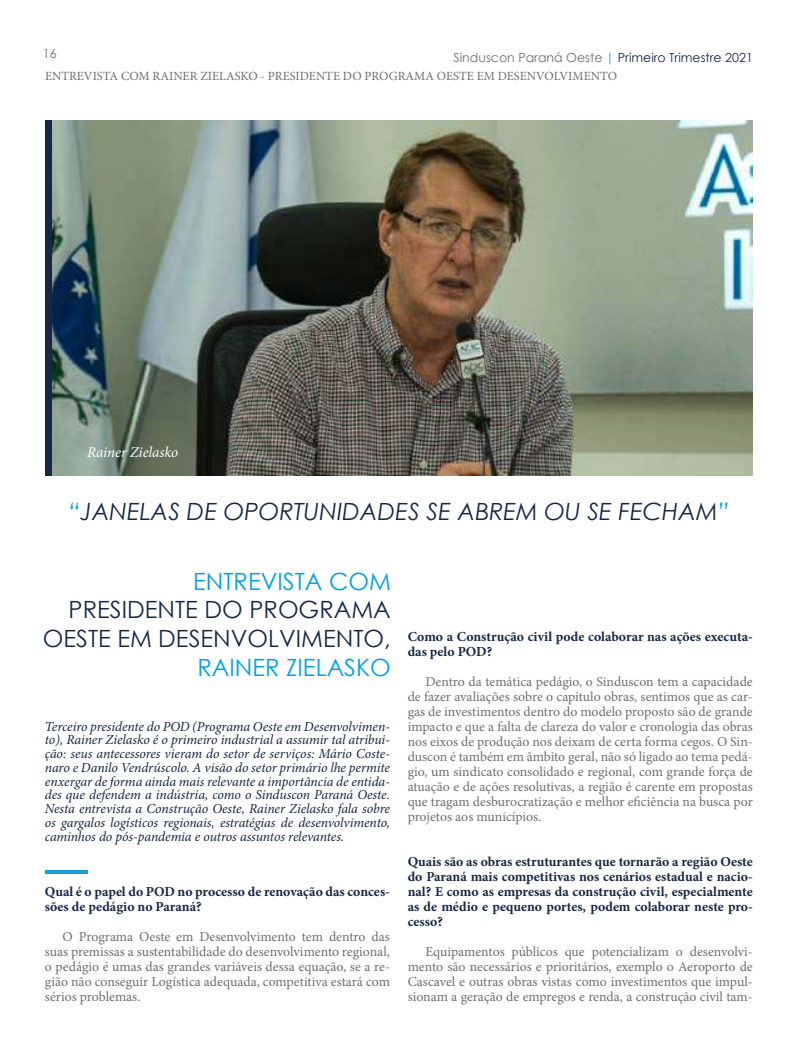
<style>
.page{position:relative;width:798px;height:1046px;background:#fff}
.page>*{position:absolute;margin:0;border:0;box-sizing:border-box;transform-origin:0 0}
.t1{font:23.75px/28.8px "Century Gothic";color:#182743;text-align:right}
.t2{font:italic 23.75px "Century Gothic";color:#182743}
.t3{font:23.75px "Century Gothic";color:#009fe3}
.t4{font:italic 15px "Minion Pro";letter-spacing:-.005em;color:#fff}
.t5{font:13.75px/15px "Minion Pro";color:#706f6f;text-align:justify}
.t6{font:italic 13.75px/13.8px "Minion Pro";letter-spacing:-.01em;color:#182743;text-align:justify}
.t7{font:700 13.75px/15px "Minion Pro";color:#182743}
.t8{font:12.5px "Minion Pro";color:#706f6f}
.t9{font:12.5px "Century Gothic";color:#172743}
.t10{font:12.5px "Century Gothic";color:#706f6f}
.s1{color:#706f6f}
.s2{color:#1d9dd8}
.s3{color:#009fe3}
</style>
<div class="page">
<img style="left:52px;top:120px;width:700px;height:355px">
<div style="left:45px;top:120px;width:7px;height:356px;background:#182743"></div>
<hr style="left:45px;top:870px;width:42px;height:4px;background:#1d9dd8">
<p class="t10" style="left:43px;top:45px;width:15px">16</p>
<p class="t9" style="left:453px;top:48px;width:301px"><span class="s1">Sinduscon Paraná Oeste</span> <span class="s2">|</span> Primeiro Trimestre 2021</p>
<p class="t8" style="left:45px;top:68px;width:573px">ENTREVISTA COM RAINER ZIELASKO - PRESIDENTE DO PROGRAMA OESTE EM DESENVOLVIMENTO</p>
<p class="t4" style="left:87px;top:441px;width:93px">Rainer Zielasko</p>
<h1 class="t2" style="left:69px;top:495px;width:662px"><span class="s3">“</span>JANELAS DE OPORTUNIDADES SE ABREM OU SE FECHAM<span class="s3">”</span></h1>
<h1 class="t3" style="left:193px;top:564px;width:199px">ENTREVISTA COM</h1>
<h1 class="t1" style="left:43px;top:595px;width:349px">PRESIDENTE DO PROGRAMA<br>OESTE EM DESENVOLVIMENTO,</h1>
<h1 class="t3" style="left:197px;top:650px;width:195px">RAINER ZIELASKO</h1>
<p class="t6" style="left:45px;top:719px;width:346px">Terceiro presidente do POD (Programa Oeste em Desenvolvimen&shy;to), Rainer Zielasko é o primeiro industrial a assumir tal atribui&shy;ção: seus antecessores vieram do setor de serviços: Mário Coste&shy;naro e Danilo Vendrúscolo. A visão do setor primário lhe permite enxergar de forma ainda mais relevante a importância de entida&shy;des que defendem a indústria, como o Sinduscon Paraná Oeste.<br>Nesta entrevista a Construção Oeste, Rainer Zielasko fala sobre os gargalos logísticos regionais, estratégias de desenvolvimento, caminhos do pós-pandemia e outros assuntos relevantes.</p>
<p class="t7" style="left:45px;top:883px;width:346px">Qual é o papel do POD no processo de renovação das conces&shy;sões de pedágio no Paraná?</p>
<p class="t5" style="left:45px;top:928px;width:346px;text-indent:18px">O Programa Oeste em Desenvolvimento tem dentro das suas premissas a sustentabilidade do desenvolvimento regional, o pedágio é umas das grandes variáveis dessa equação, se a re&shy;gião não conseguir Logística adequada, competitiva estará com sérios problemas.</p>
<p class="t7" style="left:407px;top:629px;width:346px">Como a Construção civil pode colaborar nas ações executa&shy;das pelo POD?</p>
<p class="t5" style="left:407px;top:674px;width:346px;text-indent:18px">Dentro da temática pedágio, o Sinduscon tem a capacidade de fazer avaliações sobre o capítulo obras, sentimos que as car&shy;gas de investimentos dentro do modelo proposto são de grande impacto e que a falta de clareza do valor e cronologia das obras nos eixos de produção nos deixam de certa forma cegos. O Sin&shy;duscon é também em âmbito geral, não só ligado ao tema pedá&shy;gio, um sindicato consolidado e regional, com grande força de atuação e de ações resolutivas, a região é carente em propostas que tragam desburocratização e melhor eficiência na busca por projetos aos municípios.</p>
<p class="t7" style="left:407px;top:854px;width:346px;text-align:justify">Quais são as obras estruturantes que tornarão a região Oeste do Paraná mais competitivas nos cenários estadual e nacio&shy;nal? E como as empresas da construção civil, especialmente as de médio e pequeno portes, podem colaborar neste pro&shy;cesso?</p>
<p class="t5" style="left:407px;top:944px;width:346px;text-indent:18px">Equipamentos públicos que potencializam o desenvolvi&shy;mento são necessários e prioritários, exemplo o Aeroporto de Cascavel e outras obras vistas como investimentos que impul&shy;sionam a geração de empregos e renda, a construção civil tam-</p>
</div>
